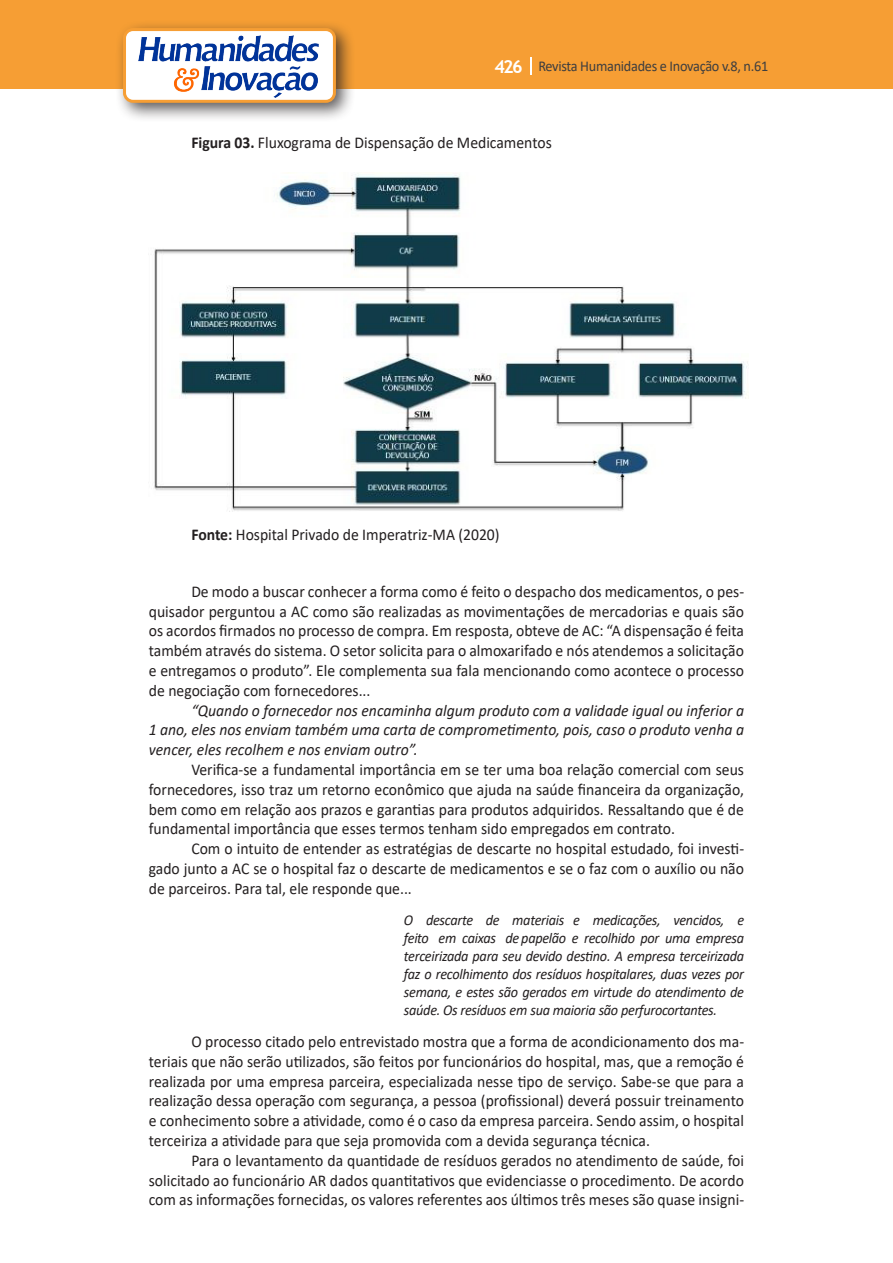
<style>
.page{position:relative;width:893px;height:1263px;background:#fff}
.page>*{position:absolute;margin:0;border:0;box-sizing:border-box;transform-origin:0 0}
.Texto{font:16.5px/19.8px "Calibri";color:#231f20;text-align:justify;scale:.95 1}
.Texto-2{font:italic 16.5px/19.8px "Calibri";color:#231f20;text-align:justify;scale:.95 1}
.citacao{font:italic 15px/18px "Calibri";letter-spacing:-.02em;color:#231f20;text-align:justify;scale:.95 1}
.t1{font:15px "Calibri";letter-spacing:-.02em;color:#3e3e3f;scale:.95 1}
.s1{font-family:"Trebuchet MS";font-weight:700;font-size:18px;color:#fff}
.s2{font-weight:700}
</style>
<div class="page">
<div style="left:0;top:0;width:893px;height:88px;background:#f69e34"></div>
<svg style="left:530px;top:57px;width:2px;height:18px"></svg>
<div style="left:115px;top:20px;width:241px;height:103px;background:#231f20;opacity:.75"></div>
<div style="left:125px;top:30px;width:209px;height:71px;background:#fff;border-radius:9px"></div>
<img style="left:138px;top:35px;width:181px;height:62px">
<div style="left:123px;top:28px;width:213px;height:75px;border:3px solid #f69e34;border-radius:9px"></div>
<img style="left:154px;top:174px;width:594px;height:338px">
<p class="t1" style="left:495px;top:56px;width:290px"><span class="s1">426</span> Revista Humanidades e Inovação v.8, n.61</p>
<p class="Texto" style="left:191px;top:133px;width:381px"><span class="s2">Figura 03.</span> Fluxograma de Dispensação de Medicamentos</p>
<p class="Texto" style="left:191px;top:525px;width:326px"><span class="s2">Fonte:</span> Hospital Privado de Imperatriz-MA (2020)</p>
<p class="Texto" style="left:149px;top:581px;width:628px;text-indent:43px">De modo a buscar conhecer a forma como é feito o despacho dos medicamentos, o pes&shy;quisador perguntou a AC como são realizadas as movimentações de mercadorias e quais são os acordos firmados no processo de compra. Em resposta, obteve de AC: “A dispensação é feita também através do sistema. O setor solicita para o almoxarifado e nós atendemos a solicitação e entregamos o produto”. Ele complementa sua fala mencionando como acontece o processo de negociação com fornecedores...</p>
<p class="Texto-2" style="left:149px;top:699px;width:628px;text-indent:43px">“Quando o fornecedor nos encaminha algum produto com a validade igual ou inferior a 1 ano, eles nos enviam também uma carta de comprometimento, pois, caso o produto venha a vencer, eles recolhem e nos enviam outro”.</p>
<p class="Texto" style="left:149px;top:759px;width:628px;text-indent:43px">Verifica-se a fundamental importância em se ter uma boa relação comercial com seus fornecedores, isso traz um retorno econômico que ajuda na saúde financeira da organização, bem como em relação aos prazos e garantias para produtos adquiridos. Ressaltando que é de fundamental importância que esses termos tenham sido empregados em contrato.</p>
<p class="Texto" style="left:149px;top:838px;width:628px;text-indent:43px">Com o intuito de entender as estratégias de descarte no hospital estudado, foi investi&shy;gado junto a AC se o hospital faz o descarte de medicamentos e se o faz com o auxílio ou não de parceiros. Para tal, ele responde que...</p>
<p class="citacao" style="left:404px;top:910px;width:360px">O descarte de materiais e medicações, vencidos, e feito em caixas de papelão e recolhido por uma empresa terceirizada para seu devido destino. A empresa terceirizada faz o recolhimento dos resíduos hospitalares, duas vezes por semana, e estes são gerados em virtude do atendimento de saúde. Os resíduos em sua maioria são perfurocortantes.</p>
<p class="Texto" style="left:149px;top:1031px;width:628px;text-indent:43px">O processo citado pelo entrevistado mostra que a forma de acondicionamento dos ma&shy;teriais que não serão utilizados, são feitos por funcionários do hospital, mas, que a remoção é realizada por uma empresa parceira, especializada nesse tipo de serviço. Sabe-se que para a realização dessa operação com segurança, a pessoa (profissional) deverá possuir treinamento e conhecimento sobre a atividade, como é o caso da empresa parceira. Sendo assim, o hospital terceiriza a atividade para que seja promovida com a devida segurança técnica.</p>
<p class="Texto" style="left:149px;top:1150px;width:628px;text-indent:43px">Para o levantamento da quantidade de resíduos gerados no atendimento de saúde, foi solicitado ao funcionário AR dados quantitativos que evidenciasse o procedimento. De acordo com as informações fornecidas, os valores referentes aos últimos três meses são quase insigni-</p>
</div>
